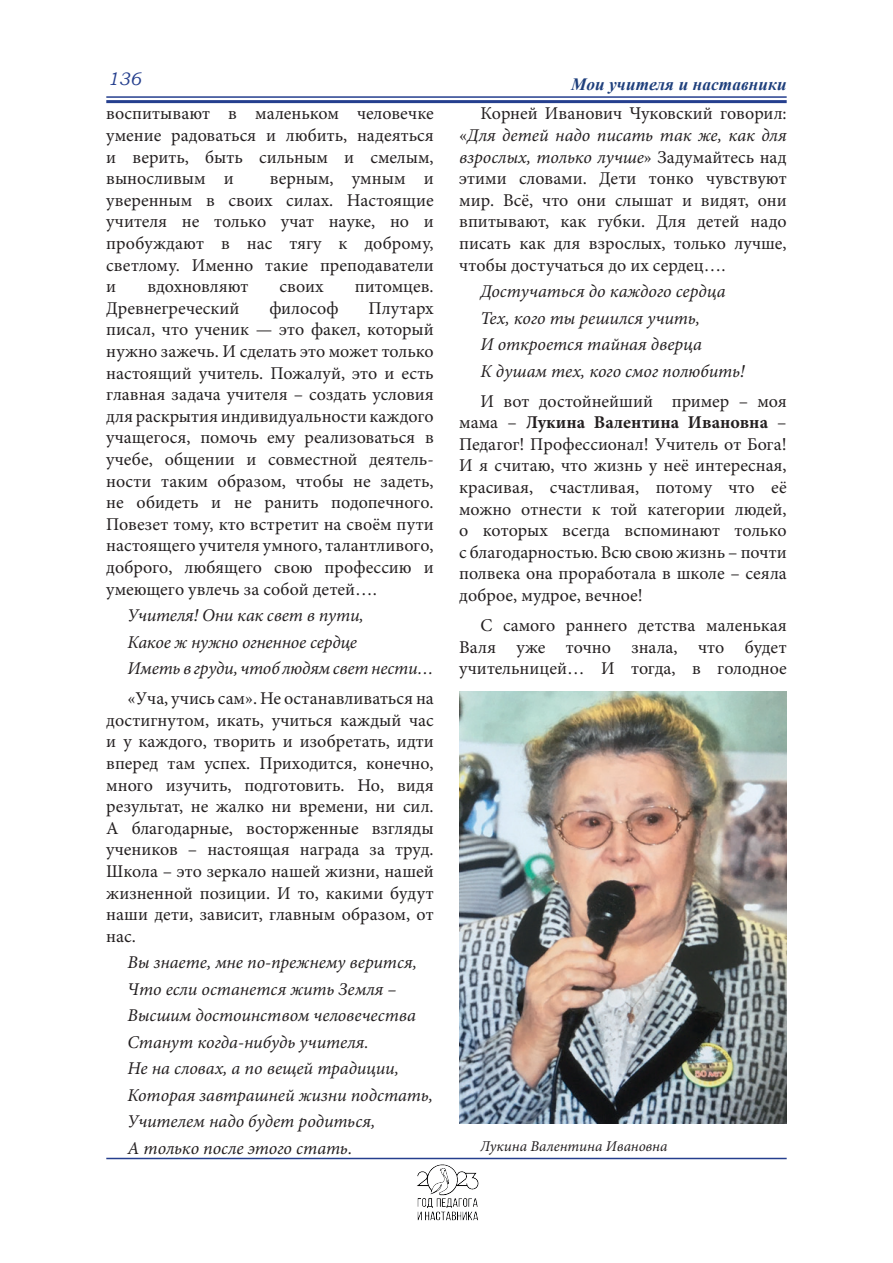
<style>
.page{position:relative;width:893px;height:1263px;background:#fff}
.page>*{position:absolute;margin:0;border:0;box-sizing:border-box;transform-origin:0 0}
.t1{font:18px/21.6px "Minion Pro";color:#231f20;text-align:justify}
.t2{font:italic 18px/26.5px "Minion Pro";letter-spacing:-.005em;color:#231f20}
.t3{font:italic 18px "Bookman Old Style";color:#253f8e}
.t4{font:italic 700 17.25px "Times New Roman";letter-spacing:.005em;color:#1e3f7c}
.t5{font:italic 15px "Minion Pro";color:#231f20}
.s1{font-style:italic}
.s2{font-weight:700}
</style>
<div class="page">
<hr style="left:106px;top:96px;width:681px;height:2px;background:#253f8e">
<hr style="left:106px;top:100px;width:681px;height:3px;background:#253f8e">
<img style="left:383px;top:1159px;width:127px;height:62px">
<hr style="left:106px;top:1158px;width:681px;height:1px;background:#253f8e">
<img style="left:459px;top:691px;width:328px;height:433px">
<p class="t3" style="left:108px;top:66px;width:35px">136</p>
<p class="t4" style="left:571px;top:72px;width:217px">Мои учителя и наставники</p>
<p class="t1" style="left:106px;top:103px;width:329px">воспитывают в маленьком человечке умение радоваться и любить, надеяться и верить, быть сильным и смелым, выносливым и</p>
<p class="t1" style="left:459px;top:103px;width:329px;text-indent:21px">Корней Иванович Чуковский говорил: «<span class="s1">Для детей надо писать так же, как для взрослых, только лучше</span>» Задумайтесь над этими словами. Дети тонко чувствуют мир. Всё, что они слышат и видят, они впитывают, как губки. Для детей надо писать как для взрослых, только лучше, чтобы достучаться до их сердец….</p>
<p class="t2" style="left:480px;top:278px;width:266px">Достучаться до каждого сердца<br>Тех, кого ты решился учить,<br>И откроется тайная дверца<br>К душам тех, кого смог полюбить!</p>
<p class="t1" style="left:459px;top:390px;width:329px;text-indent:21px">И вот достойнейший пример – моя мама – <span class="s2">Лукина Валентина Ивановна</span> – Педагог! Профессионал! Учитель от Бога!<br>И я считаю, что жизнь у неё интересная, красивая, счастливая, потому что её можно отнести к той категории людей, о которых всегда вспоминают только с благодарностью. Всю свою жизнь – почти полвека она проработала в школе – сеяла доброе, мудрое, вечное!</p>
<p class="t1" style="left:459px;top:615px;width:329px;text-indent:21px">С самого раннего детства маленькая Валя уже точно знала, что будет учительницей… И тогда, в голодное</p>
<p class="t1" style="left:106px;top:168px;width:329px;text-indent:164px">верным, умным и уверенным в своих силах. Настоящие учителя не только учат науке, но и пробуждают в нас тягу к доброму, светлому. Именно такие преподаватели и</p>
<p class="t1" style="left:147px;top:276px;width:102px">вдохновляют</p>
<p class="t1" style="left:280px;top:276px;width:45px">своих</p>
<p class="t1" style="left:355px;top:276px;width:80px">питомцев.</p>
<p class="t1" style="left:106px;top:297px;width:135px">Древнегреческий</p>
<p class="t1" style="left:269px;top:297px;width:71px">философ</p>
<p class="t1" style="left:106px;top:297px;width:329px;text-indent:262px">Плутарх писал, что ученик — это факел, который нужно зажечь. И сделать это может только настоящий учитель. Пожалуй, это и есть главная задача учителя – создать условия для раскрытия индивидуальности каждого учащегося, помочь ему реализоваться в учебе, общении и совместной деятель&shy;ности таким образом, чтобы не задеть, не обидеть и не ранить подопечного.<br>Повезет тому, кто встретит на своём пути настоящего учителя умного, талантливого, доброго, любящего свою профессию и умеющего увлечь за собой детей….</p>
<p class="t2" style="left:128px;top:602px;width:308px">Учителя! Они как свет в пути,<br>Какое ж нужно огненное сердце<br>Иметь в груди, чтоб людям свет нести…</p>
<p class="t1" style="left:106px;top:688px;width:329px;text-indent:21px">«Уча, учись сам». Не останавливаться на достигнутом, икать, учиться каждый час и у каждого, творить и изобретать, идти вперед там успех. Приходится, конечно, много изучить, подготовить. Но, видя результат, не жалко ни времени, ни сил.<br>А благодарные, восторженные взгляды учеников – настоящая награда за труд.<br>Школа – это зеркало нашей жизни, нашей жизненной позиции. И то, какими будут наши дети, зависит, главным образом, от нас.</p>
<p class="t2" style="left:128px;top:949px;width:307px">Вы знаете, мне по-прежнему верится,<br>Что если останется жить Земля –<br>Высшим достоинством человечества<br>Станут когда-нибудь учителя.<br>Не на словах, а по вещей традиции,<br>Которая завтрашней жизни подстать,<br>Учителем надо будет родиться,<br>А только после этого стать.</p>
<p class="t5" style="left:480px;top:1135px;width:189px">Лукина Валентина Ивановна</p>
</div>
